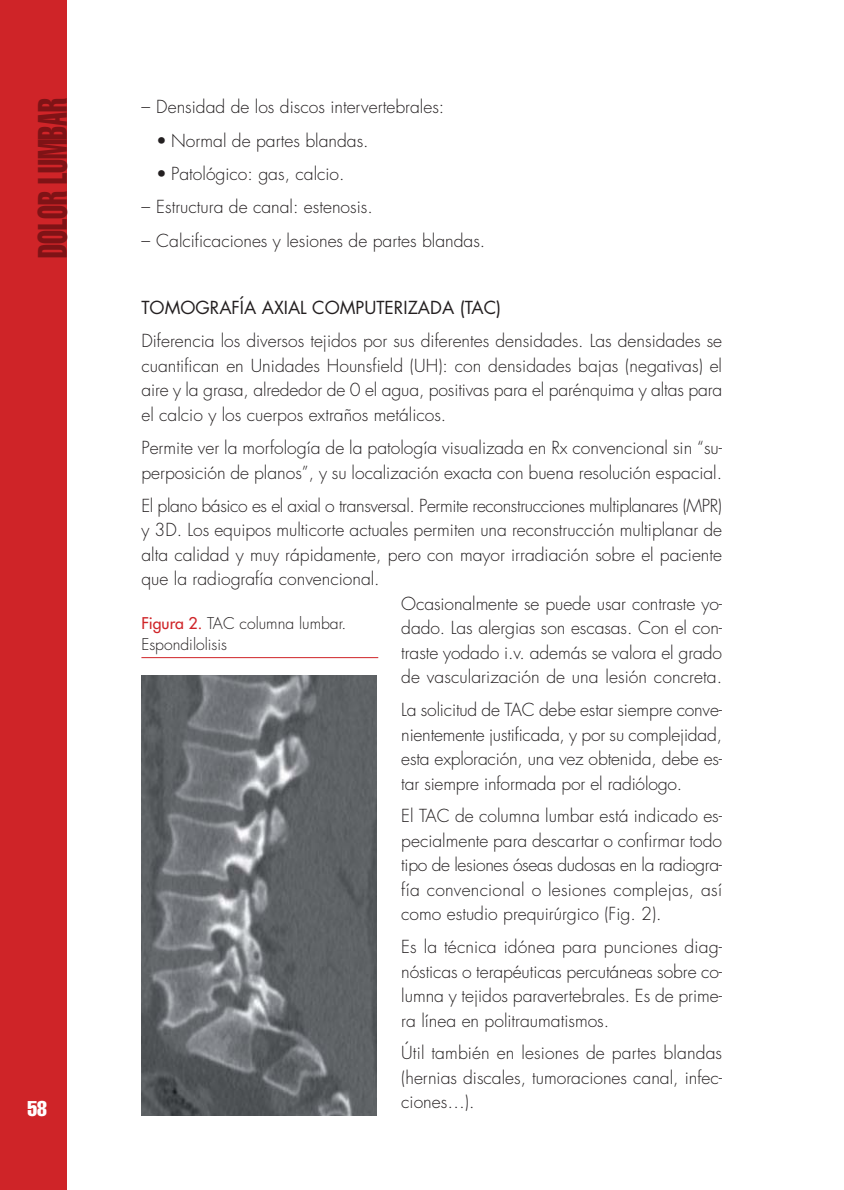
<style>
.page{position:relative;width:844px;height:1190px;background:#fff}
.page>*{position:absolute;margin:0;border:0;box-sizing:border-box;transform-origin:0 0}
.t1{font:extra-condensed 40.43px "Helvetica";color:#7f1316;scale:.74 1}
.t2{font:extra-condensed 21px "Helvetica";color:#fff}
.t3{font:300 17.5px/24.5px "Futura";color:#231f20;text-align:justify}
.t4{font:300 17.5px "Futura";letter-spacing:-.02em;color:#231f20}
.t5{font:17.5px "Futura";color:#231f20}
.t6{font:300 15.75px/21px "Futura";color:#231f20}
.s1{font-weight:400;color:#cf2428}
</style>
<div class="page">
<div style="left:0;top:0;width:67px;height:1190px;background:#cf2428"></div>
<img style="left:141px;top:675px;width:236px;height:441px">
<hr style="left:141px;top:657px;width:237px;height:1px;background:#cf2428">
<h1 class="t1" style="left:38px;top:258px;width:218px;rotate:-90deg">DOLOR LUMBAR</h1>
<p class="t2" style="left:27px;top:1101px;width:21px">58</p>
<p class="t3" style="left:141px;top:96px;width:304px">– Densidad de los discos intervertebrales:</p>
<p class="t3" style="left:156px;top:129px;width:214px">• Normal de partes blandas.</p>
<p class="t3" style="left:156px;top:163px;width:190px">• Patológico: gas, calcio.</p>
<p class="t3" style="left:141px;top:196px;width:233px">– Estructura de canal: estenosis.</p>
<p class="t3" style="left:141px;top:230px;width:345px">– Calcificaciones y lesiones de partes blandas.</p>
<p class="t5" style="left:141px;top:299px;width:361px">TOMOGRAFÍA AXIAL COMPUTERIZADA (TAC)</p>
<p class="t3" style="left:141px;top:330px;width:582px">Diferencia los diversos tejidos por sus diferentes densidades. Las densidades se cuantifican en Unidades Hounsfield (UH): con densidades bajas (negativas) el aire y la grasa, alrededor de 0 el agua, positivas para el parénquima y altas para el calcio y los cuerpos extraños metálicos.</p>
<p class="t3" style="left:141px;top:437px;width:582px">Permite ver la morfología de la patología visualizada en Rx convencional sin “su&shy;perposición de planos”, y su localización exacta con buena resolución espacial.</p>
<p class="t4" style="left:141px;top:498px;width:582px">El plano básico es el axial o transversal. Permite reconstrucciones multiplanares (MPR)</p>
<p class="t3" style="left:141px;top:519px;width:582px">y 3D. Los equipos multicorte actuales permiten una reconstrucción multiplanar de</p>
<p class="t3" style="left:141px;top:544px;width:582px">alta calidad y muy rápidamente, pero con mayor irradiación sobre el paciente</p>
<p class="t3" style="left:141px;top:568px;width:240px">que la radiografía convencional.</p>
<p class="t3" style="left:401px;top:593px;width:322px">Ocasionalmente se puede usar contraste yo-</p>
<p class="t3" style="left:401px;top:617px;width:322px">dado. Las alergias son escasas. Con el con-</p>
<p class="t3" style="left:401px;top:642px;width:322px">traste yodado i.v. además se valora el grado</p>
<p class="t3" style="left:401px;top:666px;width:322px">de vascularización de una lesión concreta.</p>
<p class="t3" style="left:401px;top:699px;width:322px">La solicitud de TAC debe estar siempre conve&shy;nientemente justificada, y por su complejidad, esta exploración, una vez obtenida, debe es&shy;tar siempre informada por el radiólogo.</p>
<p class="t3" style="left:401px;top:805px;width:322px">El TAC de columna lumbar está indicado es&shy;pecialmente para descartar o confirmar todo tipo de lesiones óseas dudosas en la radiogra&shy;fía convencional o lesiones complejas, así como estudio prequirúrgico (Fig. 2).</p>
<p class="t3" style="left:401px;top:936px;width:322px">Es la técnica idónea para punciones diag&shy;nósticas o terapéuticas percutáneas sobre co&shy;lumna y tejidos paravertebrales. Es de prime&shy;ra línea en politraumatismos.</p>
<p class="t3" style="left:401px;top:1042px;width:322px">Útil también en lesiones de partes blandas (hernias discales, tumoraciones canal, infec&shy;ciones…).</p>
<p class="t6" style="left:141px;top:614px;width:206px"><span class="s1">Figura 2.</span> TAC columna lumbar.<br>Espondilolisis</p>
</div>
